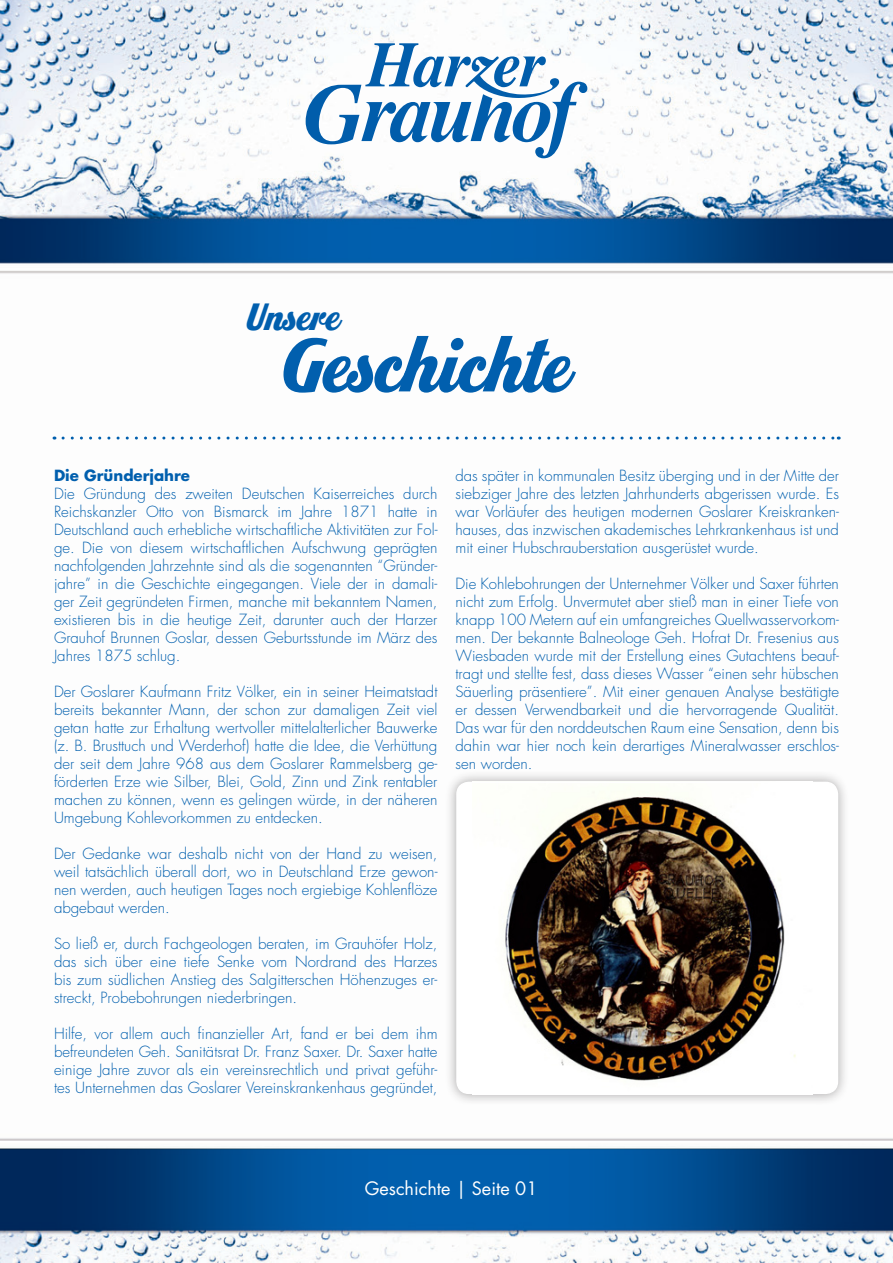
<style>
.page{position:relative;width:893px;height:1263px;background:#fff}
.page>*{position:absolute;margin:0;border:0;box-sizing:border-box;transform-origin:0 0}
.t1{font:82.05px "Home Run Sanscript";color:#015fae}
.t2{font:41.55px "Home Run Sanscript";color:#015fae}
.t3{font:18px "Futura";color:#fff}
.t4{font:300 15px/18px "Futura";color:#015fae;text-align:justify}
.t5{font:700 15px "Futura";color:#015fae}
</style>
<div class="page">
<img style="left:0;top:0;width:893px;height:1263px">
<svg style="left:306px;top:43px;width:281px;height:115px"></svg>
<div style="left:444px;top:769px;width:405px;height:336px;background:#231f20;opacity:.4"></div>
<img style="left:456px;top:782px;width:382px;height:312px">
<div style="left:456px;top:782px;width:382px;height:312px;border:2px solid #fff;border-radius:12px"></div>
<svg style="left:63px;top:437px;width:776px;height:3px"></svg>
<h2 class="t2" style="left:246px;top:291px;width:97px">Unsere</h2>
<h1 class="t1" style="left:283px;top:315px;width:292px">Geschichte</h1>
<p class="t5" style="left:54px;top:465px;width:138px">Die Gründerjahre</p>
<p class="t4" style="left:54px;top:485px;width:385px">Die Gründung des zweiten Deutschen Kaiserreiches durch Reichskanzler Otto von Bismarck im Jahre 1871 hatte in Deutschland auch erhebliche wirtschaftliche Aktivitäten zur Fol&shy;ge. Die von diesem wirtschaftlichen Aufschwung geprägten nachfolgenden Jahrzehnte sind als die sogenannten “Gründer&shy;jahre” in die Geschichte eingegangen. Viele der in damali&shy;ger Zeit gegründeten Firmen, manche mit bekanntem Namen, existieren bis in die heutige Zeit, darunter auch der Harzer Grauhof Brunnen Goslar, dessen Geburtsstunde im März des Jahres 1875 schlug.</p>
<p class="t4" style="left:54px;top:683px;width:385px">Der Goslarer Kaufmann Fritz Völker, ein in seiner Heimatstadt bereits bekannter Mann, der schon zur damaligen Zeit viel getan hatte zur Erhaltung wertvoller mittelalterlicher Bauwerke (z. B. Brusttuch und Werderhof) hatte die Idee, die Verhüttung der seit dem Jahre 968 aus dem Goslarer Rammelsberg ge&shy;förderten Erze wie Silber, Blei, Gold, Zinn und Zink rentabler machen zu können, wenn es gelingen würde, in der näheren Umgebung Kohlevorkommen zu entdecken.</p>
<p class="t4" style="left:54px;top:845px;width:385px">Der Gedanke war deshalb nicht von der Hand zu weisen, weil tatsächlich überall dort, wo in Deutschland Erze gewon&shy;nen werden, auch heutigen Tages noch ergiebige Kohlenflöze abgebaut werden.</p>
<p class="t4" style="left:54px;top:935px;width:385px">So ließ er, durch Fachgeologen beraten, im Grauhöfer Holz, das sich über eine tiefe Senke vom Nordrand des Harzes bis zum südlichen Anstieg des Salgitterschen Höhenzuges er&shy;streckt, Probebohrungen niederbringen.</p>
<p class="t4" style="left:54px;top:1025px;width:385px">Hilfe, vor allem auch finanzieller Art, fand er bei dem ihm befreundeten Geh. Sanitätsrat Dr. Franz Saxer. Dr. Saxer hatte einige Jahre zuvor als ein vereinsrechtlich und privat geführ&shy;tes Unternehmen das Goslarer Vereinskrankenhaus gegründet,</p>
<p class="t4" style="left:455px;top:467px;width:385px">das später in kommunalen Besitz überging und in der Mitte der siebziger Jahre des letzten Jahrhunderts abgerissen wurde. Es war Vorläufer des heutigen modernen Goslarer Kreiskranken&shy;hauses, das inzwischen akademisches Lehrkrankenhaus ist und mit einer Hubschrauberstation ausgerüstet wurde.</p>
<p class="t4" style="left:455px;top:575px;width:385px">Die Kohlebohrungen der Unternehmer Völker und Saxer führten nicht zum Erfolg. Unvermutet aber stieß man in einer Tiefe von knapp 100 Metern auf ein umfangreiches Quellwasservorkom&shy;men. Der bekannte Balneologe Geh. Hofrat Dr. Fresenius aus Wiesbaden wurde mit der Erstellung eines Gutachtens beauf&shy;tragt und stellte fest, dass dieses Wasser “einen sehr hübschen Säuerling präsentiere”. Mit einer genauen Analyse bestätigte er dessen Verwendbarkeit und die hervorragende Qualität.<br>Das war für den norddeutschen Raum eine Sensation, denn bis dahin war hier noch kein derartiges Mineralwasser erschlos&shy;sen worden.</p>
<p class="t3" style="left:365px;top:1177px;width:174px">Geschichte | Seite 01</p>
</div>
